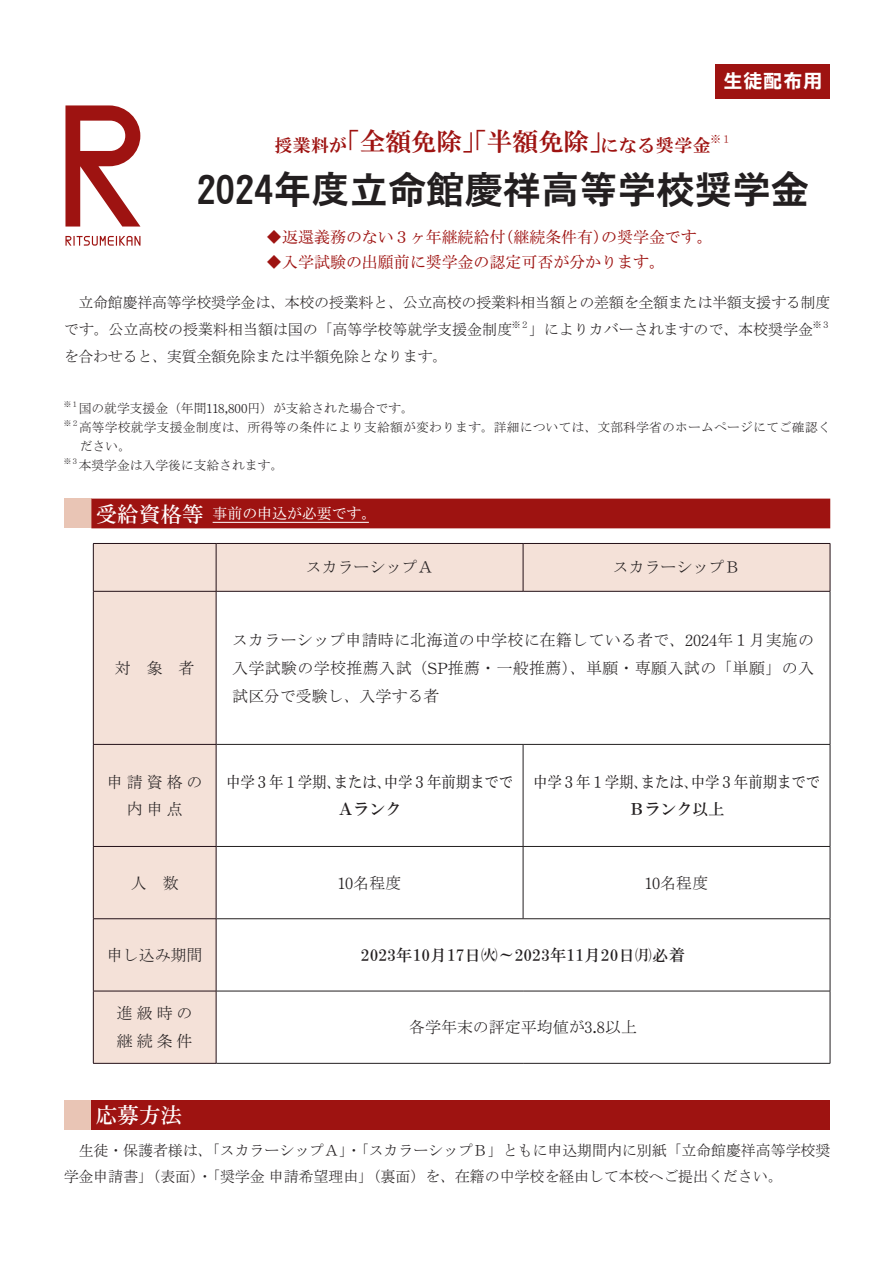
<style>
.page{position:relative;width:893px;height:1263px;background:#fff}
.page>*{position:absolute;margin:0;border:0;box-sizing:border-box;transform-origin:0 0}
.t1{font:38.25px "Rg Gothic XB 90 ms RKSJ H";color:#231f20}
.t2{font:25.5px "Rg Hon Mincho XB 90 ms RKSJ H";color:#9e1311}
.t3{font:21.3px "Rg Hon Mincho Bd 90 ms RKSJ H";letter-spacing:.02em;color:#fff}
.t4{font:19.2px "Ro NOW Std GE";letter-spacing:.04em;color:#fff}
.t5{font:300 15.9px/27.6px "Ro H Mincho Pro";color:#231f20;text-align:justify}
.t6{font:500 15.9px "Ro H Mincho Pro";color:#9e1311}
.t7{font:500 15.9px "Ro H Mincho Pro";color:#231f20;scale:.9 1}
.t8{font:15.9px "Rg Hon Mincho Bd 90 ms RKSJ H";letter-spacing:.05em;color:#231f20}
.t9{font:300 15px/26.7px "Ro H Mincho Pro";letter-spacing:-.005em;color:#231f20}
.t10{font:500 14.85px "Ro H Mincho Pro";color:#fff}
.t11{font:300 12.75px/19.2px "Ro H Mincho Pro";letter-spacing:.015em;color:#231f20}
.t12{font:10.35px "Rg Hon Mincho Lt 90 ms RKSJ H";color:#9e1311}
.t13{font:300 8.7px "Ro H Mincho Pro";color:#231f20}
.t14{font:300 7.5px "Ro H Mincho Pro";color:#231f20}
.s1{font-size:17.85px}
.s2{font-family:"Ryumin Pr 6 N";font-weight:700}
</style>
<div class="page">
<svg style="left:65px;top:105px;width:75px;height:122px"></svg>
<svg style="left:65px;top:236px;width:75px;height:10px"></svg>
<div style="left:715px;top:64px;width:115px;height:34px;background:#9e1311"></div>
<div style="left:64px;top:499px;width:27px;height:29px;background:#e9c5b5"></div>
<div style="left:91px;top:499px;width:739px;height:29px;background:#9e1311"></div>
<hr style="left:213px;top:522px;width:156px;height:1px;background:#fff">
<svg style="left:94px;top:544px;width:736px;height:519px"></svg>
<hr style="left:830px;top:591px;width:1px;height:153px;background:#231f20">
<hr style="left:216px;top:744px;width:307px;height:1px;background:#231f20">
<hr style="left:523px;top:744px;width:307px;height:1px;background:#231f20">
<hr style="left:523px;top:745px;width:1px;height:101px;background:#231f20">
<hr style="left:830px;top:745px;width:1px;height:101px;background:#231f20">
<hr style="left:216px;top:846px;width:307px;height:1px;background:#231f20">
<hr style="left:523px;top:846px;width:307px;height:1px;background:#231f20">
<hr style="left:523px;top:847px;width:1px;height:71px;background:#231f20">
<hr style="left:830px;top:847px;width:1px;height:71px;background:#231f20">
<hr style="left:216px;top:918px;width:307px;height:1px;background:#231f20">
<hr style="left:523px;top:918px;width:307px;height:1px;background:#231f20">
<hr style="left:830px;top:919px;width:1px;height:72px;background:#231f20">
<hr style="left:216px;top:991px;width:307px;height:1px;background:#231f20">
<hr style="left:523px;top:991px;width:307px;height:1px;background:#231f20">
<hr style="left:830px;top:991px;width:1px;height:72px;background:#231f20">
<hr style="left:216px;top:1063px;width:307px;height:1px;background:#231f20">
<hr style="left:523px;top:1063px;width:307px;height:1px;background:#231f20">
<hr style="left:93px;top:543px;width:123px;height:1px;background:#231017">
<hr style="left:93px;top:544px;width:1px;height:47px;background:#231017">
<hr style="left:216px;top:543px;width:307px;height:1px;background:#231017">
<hr style="left:216px;top:544px;width:1px;height:47px;background:#231017">
<hr style="left:523px;top:543px;width:307px;height:1px;background:#231017">
<hr style="left:523px;top:544px;width:1px;height:47px;background:#231017">
<hr style="left:830px;top:544px;width:1px;height:47px;background:#231017">
<hr style="left:93px;top:591px;width:123px;height:1px;background:#231017">
<hr style="left:216px;top:591px;width:307px;height:1px;background:#231017">
<hr style="left:523px;top:591px;width:307px;height:1px;background:#231017">
<hr style="left:93px;top:591px;width:1px;height:153px;background:#231017">
<hr style="left:216px;top:591px;width:1px;height:153px;background:#231017">
<hr style="left:93px;top:744px;width:123px;height:1px;background:#231017">
<hr style="left:93px;top:745px;width:1px;height:101px;background:#231017">
<hr style="left:216px;top:745px;width:1px;height:101px;background:#231017">
<hr style="left:93px;top:846px;width:123px;height:1px;background:#231017">
<hr style="left:93px;top:847px;width:1px;height:71px;background:#231017">
<hr style="left:216px;top:847px;width:1px;height:71px;background:#231017">
<hr style="left:93px;top:918px;width:123px;height:1px;background:#231017">
<hr style="left:93px;top:919px;width:1px;height:72px;background:#231017">
<hr style="left:216px;top:919px;width:1px;height:72px;background:#231017">
<hr style="left:93px;top:991px;width:123px;height:1px;background:#231017">
<hr style="left:93px;top:991px;width:1px;height:72px;background:#231017">
<hr style="left:216px;top:991px;width:1px;height:72px;background:#231017">
<hr style="left:93px;top:1063px;width:123px;height:1px;background:#231017">
<div style="left:64px;top:1100px;width:27px;height:30px;background:#e9c5b5"></div>
<div style="left:91px;top:1100px;width:739px;height:30px;background:#9e1311"></div>
<p class="t4" style="left:723px;top:68px;width:100px">生徒配布用</p>
<p class="t2" style="left:275px;top:128px;width:437px"><span class="s1">授業料が</span>「全額免除」「半額免除」<span class="s1">になる奨学金</span></p>
<p class="t12" style="left:711px;top:134px;width:22px">※１</p>
<p class="t1" style="left:197px;top:170px;width:614px">2024年度立命館慶祥高等学校奨学金</p>
<p class="t6" style="left:266px;top:227px;width:448px">◆返還義務のない３ヶ年継続給付（継続条件有）の奨学金です。</p>
<p class="t6" style="left:266px;top:252px;width:400px">◆入学試験の出願前に奨学金の認定可否が分かります。</p>
<p class="t9" style="left:64px;top:290px;width:768px">　立命館慶祥高等学校奨学金は、本校の授業料と、公立高校の授業料相当額との差額を全額または半額支援する制度です。公立高校の授業料相当額は国の「高等学校等就学支援金制度</p>
<p class="t13" style="left:512px;top:319px;width:19px">※２</p>
<p class="t9" style="left:529px;top:317px;width:285px">」によりカバーされますので、本校奨学金</p>
<p class="t13" style="left:813px;top:319px;width:19px">※３</p>
<p class="t9" style="left:64px;top:344px;width:385px">を合わせると、実質全額免除または半額免除となります。</p>
<p class="t14" style="left:64px;top:400px;width:16px">※１</p>
<p class="t11" style="left:79px;top:399px;width:336px">国の就学支援金（年間118,800円）が支給された場合です。</p>
<p class="t14" style="left:64px;top:419px;width:17px">※２</p>
<p class="t11" style="left:79px;top:419px;width:753px">高等学校就学支援金制度は、所得等の条件により支給額が変わります。詳細については、文部科学省のホームページにてご確認ください。</p>
<p class="t14" style="left:64px;top:457px;width:16px">※３</p>
<p class="t11" style="left:79px;top:457px;width:206px">本奨学金は入学後に支給されます。</p>
<p class="t3" style="left:96px;top:503px;width:109px">受給資格等</p>
<p class="t10" style="left:213px;top:504px;width:165px">事前の申込が必要です。</p>
<p class="t5" style="left:306px;top:555px;width:129px">スカラーシップＡ</p>
<p class="t5" style="left:613px;top:555px;width:129px">スカラーシップＢ</p>
<p class="t5" style="left:115px;top:655px;width:81px">対　象　者</p>
<p class="t5" style="left:232px;top:627px;width:583px">スカラーシップ申請時に北海道の中学校に在籍している者で、2024年１月実施の入学試験の学校推薦入試（SP推薦・一般推薦）、単願・専願入試の「単願」の入試区分で受験し、入学する者</p>
<p class="t5" style="left:107px;top:769px;width:97px">申請資格の</p>
<p class="t5" style="left:127px;top:796px;width:57px">内申点</p>
<p class="t7" style="left:226px;top:772px;width:320px">中学３年１学期、または、中学３年前期までで</p>
<p class="t8" style="left:338px;top:801px;width:65px">Ａランク</p>
<p class="t7" style="left:533px;top:772px;width:320px">中学３年１学期、または、中学３年前期までで</p>
<p class="t8" style="left:629px;top:801px;width:97px">Ｂランク以上</p>
<p class="t5" style="left:131px;top:870px;width:49px">人　数</p>
<p class="t5" style="left:338px;top:870px;width:65px">10名程度</p>
<p class="t5" style="left:645px;top:870px;width:65px">10名程度</p>
<p class="t5" style="left:107px;top:942px;width:97px">申し込み期間</p>
<p class="t8" style="left:361px;top:947px;width:325px">2023年10月17日<span class="s2">㈫</span>～2023年11月20日<span class="s2">㈪</span>必着</p>
<p class="t5" style="left:117px;top:1000px;width:77px">進級時の</p>
<p class="t5" style="left:117px;top:1028px;width:77px">継続条件</p>
<p class="t5" style="left:409px;top:1014px;width:229px">各学年末の評定平均値が3.8以上</p>
<p class="t3" style="left:96px;top:1104px;width:88px">応募方法</p>
<p class="t9" style="left:64px;top:1137px;width:768px">　生徒・保護者様は、「スカラーシップＡ」・「スカラーシップＢ」ともに申込期間内に別紙「立命館慶祥高等学校奨学金申請書」（表面）・「奨学金 申請希望理由」（裏面）を、在籍の中学校を経由して本校へご提出ください。</p>
</div>
